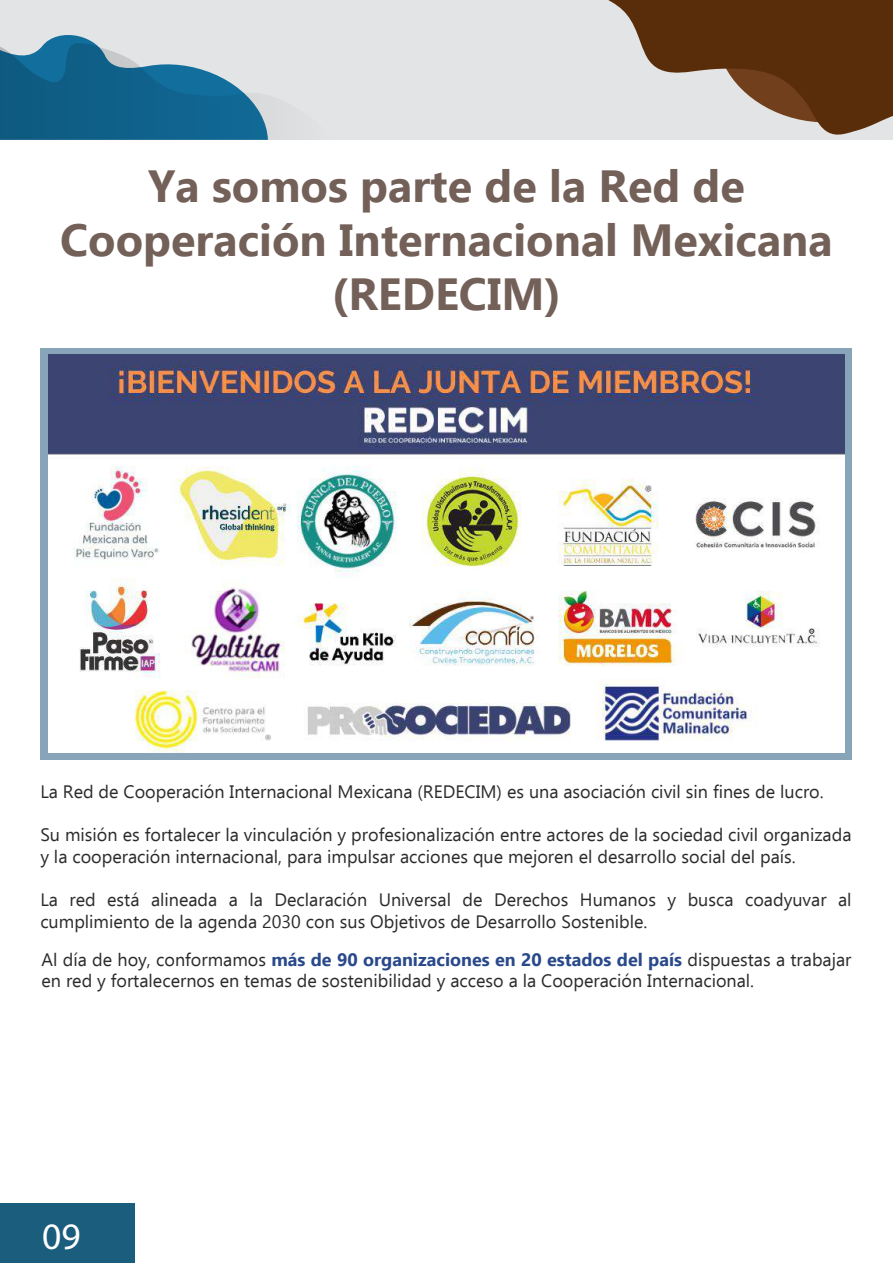
<style>
.page{position:relative;width:893px;height:1263px;background:#fff}
.page>*{position:absolute;margin:0;border:0;box-sizing:border-box;transform-origin:0 0}
.t1{font:700 45px/54px "Ebrima";color:#736058;text-align:center}
.t2{font:37.5px "Myriad Pro";color:#fff}
.t3{font:18px/21.6px "Ebrima";color:#2b2b2b}
.s1{font-weight:700;color:#29498b}
</style>
<div class="page">
<div style="left:0;top:1204px;width:135px;height:59px;background:#1a5d7d"></div>
<div style="left:0;top:0;width:893px;height:140px;background:#e3e4e5"></div>
<svg style="left:0;top:35px;width:268px;height:105px"></svg>
<svg style="left:608px;top:0;width:285px;height:135px"></svg>
<div style="left:40px;top:348px;width:812px;height:411px;background:#87a4b9"></div>
<img style="left:49px;top:355px;width:795px;height:397px">
<h1 class="t1" style="left:60px;top:164px;width:774px">Ya somos parte de la Red de<br>Cooperación Internacional Mexicana (REDECIM)</h1>
<p class="t3" style="left:40px;top:782px;width:785px">La Red de Cooperación Internacional Mexicana (REDECIM) es una asociación civil sin fines de lucro.</p>
<p class="t3" style="left:40px;top:826px;width:813px">Su misión es fortalecer la vinculación y profesionalización entre actores de la sociedad civil organizada y la cooperación internacional, para impulsar acciones que mejoren el desarrollo social del país.</p>
<p class="t3" style="left:40px;top:890px;width:813px">La red está alineada a la Declaración Universal de Derechos Humanos y busca coadyuvar al cumplimiento de la agenda 2030 con sus Objetivos de Desarrollo Sostenible.</p>
<p class="t3" style="left:41px;top:950px;width:812px">Al día de hoy, conformamos <span class="s1">más de 90 organizaciones en 20 estados del país</span> dispuestas a trabajar en red y fortalecernos en temas de sostenibilidad y acceso a la Cooperación Internacional.</p>
<h2 class="t2" style="left:42px;top:1222px;width:40px">09</h2>
</div>
